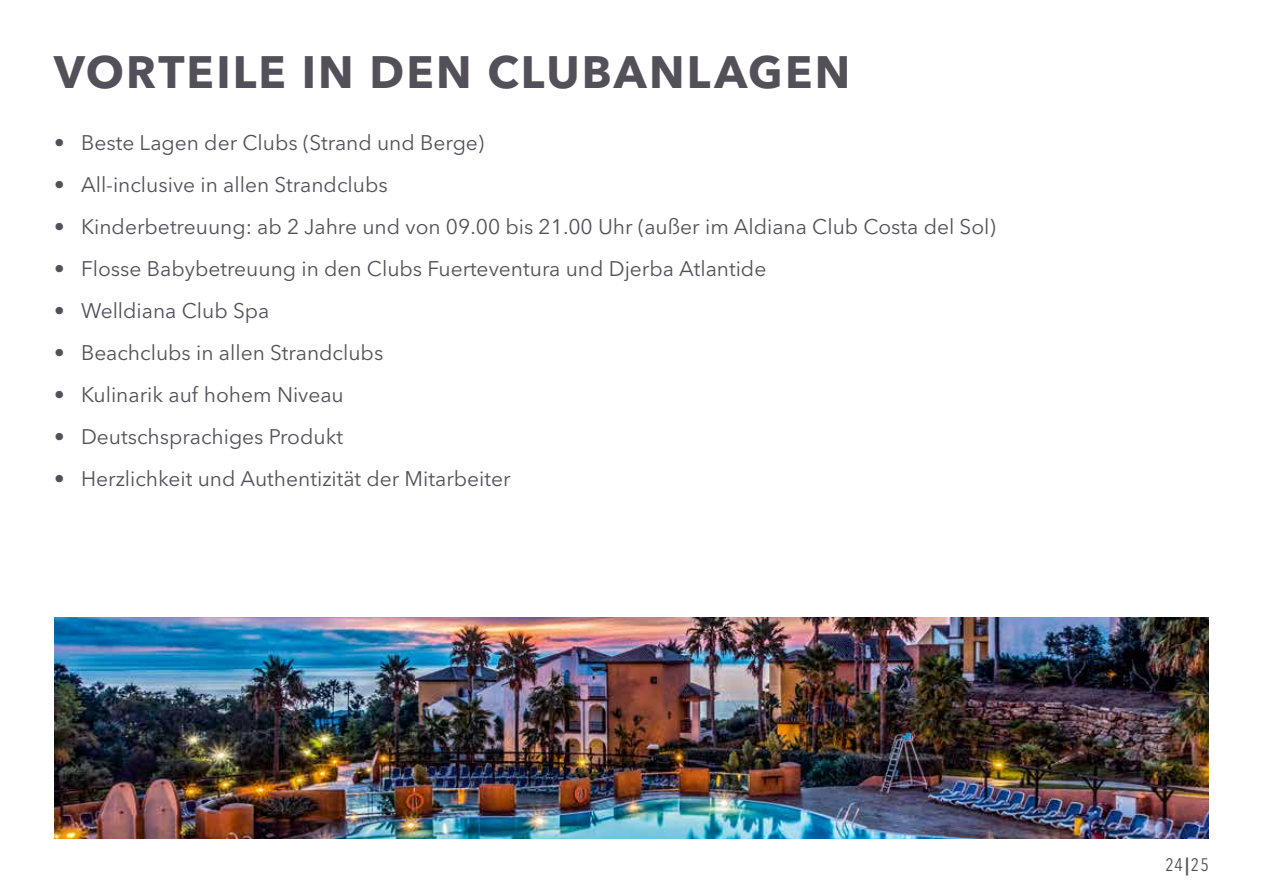
<style>
.page{position:relative;width:1263px;height:893px;background:#fff}
.page>*{position:absolute;margin:0;border:0;box-sizing:border-box;transform-origin:0 0}
.t1{font:700 45px "Avenir Next LT Pro";letter-spacing:.05em;color:#54505a}
.t2{font:21px "Avenir Next LT Pro";color:#54505a}
.t3{font:condensed 18px "Avenir Next LT Pro";color:#54505a}
.s1{font-weight:600;font-stretch:normal}
</style>
<div class="page">
<img style="left:54px;top:618px;width:1155px;height:221px">
<h1 class="t1" style="left:54px;top:45px;width:798px">VORTEILE IN DEN CLUBANLAGEN</h1>
<p class="t2" style="left:54px;top:130px;width:432px">• Beste Lagen der Clubs (Strand und Berge)</p>
<p class="t2" style="left:54px;top:172px;width:335px">• All-inclusive in allen Strandclubs</p>
<p class="t2" style="left:54px;top:214px;width:943px">• Kinderbetreuung: ab 2 Jahre und von 09.00 bis 21.00 Uhr (außer im Aldiana Club Costa del Sol)</p>
<p class="t2" style="left:54px;top:256px;width:714px">• Flosse Babybetreuung in den Clubs Fuerteventura und Djerba Atlantide</p>
<p class="t2" style="left:54px;top:298px;width:217px">• Welldiana Club Spa</p>
<p class="t2" style="left:54px;top:340px;width:331px">• Beachclubs in allen Strandclubs</p>
<p class="t2" style="left:54px;top:382px;width:291px">• Kulinarik auf hohem Niveau</p>
<p class="t2" style="left:54px;top:424px;width:290px">• Deutschsprachiges Produkt</p>
<p class="t2" style="left:54px;top:466px;width:458px">• Herzlichkeit und Authentizität der Mitarbeiter</p>
<p class="t3" style="left:1165px;top:853px;width:45px">24<span class="s1">|</span>25</p>
</div>
